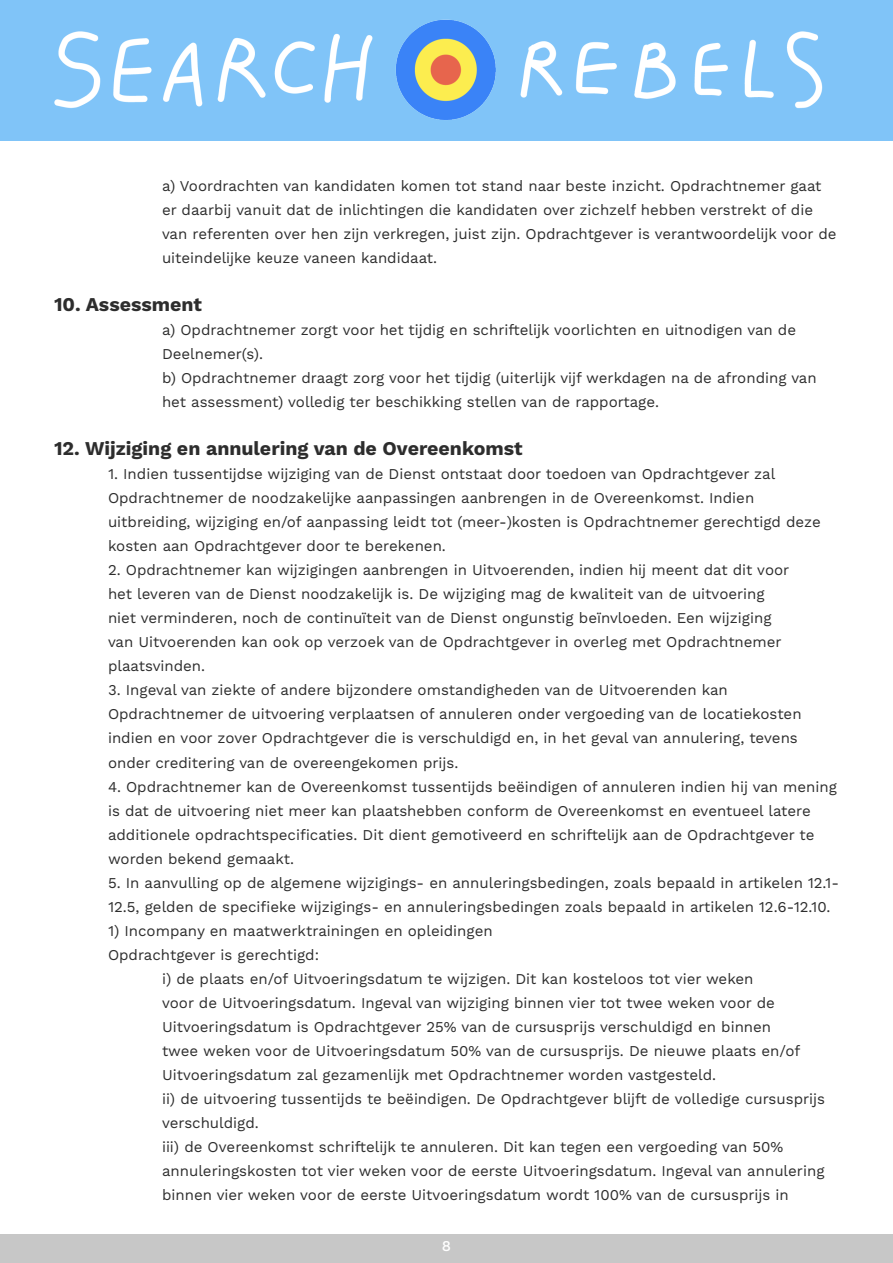
<style>
.page{position:relative;width:893px;height:1263px;background:#fff}
.page>*{position:absolute;margin:0;border:0;box-sizing:border-box;transform-origin:0 0}
.t1{font:700 19.5px "Work Sans";color:#2d2d2d}
.laag_1{font:15px/24px "Work Sans";color:#2d2d2d}
.laag2{font:15px/24px "Work Sans";color:#2d2d2d}
.t2{font:500 15px "Work Sans";color:#fff}
</style>
<div class="page">
<div style="left:0;top:0;width:893px;height:140px;background:#80c4f8"></div>
<div style="left:0;top:1234px;width:893px;height:29px;background:#c7c7c7"></div>
<img style="left:54px;top:19px;width:769px;height:101px">
<p class="laag2" style="left:162px;top:175px;width:676px">a) Voordrachten van kandidaten komen tot stand naar beste inzicht. Opdrachtnemer gaat er daarbij vanuit dat de inlichtingen die kandidaten over zichzelf hebben verstrekt of die van referenten over hen zijn verkregen, juist zijn. Opdrachtgever is verantwoordelijk voor de uiteindelijke keuze vaneen kandidaat.</p>
<p class="t1" style="left:54px;top:293px;width:150px">10. Assessment</p>
<p class="laag2" style="left:162px;top:319px;width:636px">a) Opdrachtnemer zorgt voor het tijdig en schriftelijk voorlichten en uitnodigen van de<br>Deelnemer(s).</p>
<p class="laag2" style="left:162px;top:367px;width:656px">b) Opdrachtnemer draagt zorg voor het tijdig (uiterlijk vijf werkdagen na de afronding van het assessment) volledig ter beschikking stellen van de rapportage.</p>
<p class="t1" style="left:54px;top:437px;width:470px">12. Wijziging en annulering van de Overeenkomst</p>
<p class="laag_1" style="left:108px;top:463px;width:714px">1. Indien tussentijdse wijziging van de Dienst ontstaat door toedoen van Opdrachtgever zal Opdrachtnemer de noodzakelijke aanpassingen aanbrengen in de Overeenkomst. Indien uitbreiding, wijziging en/of aanpassing leidt tot (meer-)kosten is Opdrachtnemer gerechtigd deze kosten aan Opdrachtgever door te berekenen.</p>
<p class="laag_1" style="left:108px;top:559px;width:683px">2. Opdrachtnemer kan wijzigingen aanbrengen in Uitvoerenden, indien hij meent dat dit voor het leveren van de Dienst noodzakelijk is. De wijziging mag de kwaliteit van de uitvoering niet verminderen, noch de continuïteit van de Dienst ongunstig beïnvloeden. Een wijziging van Uitvoerenden kan ook op verzoek van de Opdrachtgever in overleg met Opdrachtnemer plaatsvinden.</p>
<p class="laag_1" style="left:108px;top:679px;width:695px">3. Ingeval van ziekte of andere bijzondere omstandigheden van de Uitvoerenden kan Opdrachtnemer de uitvoering verplaatsen of annuleren onder vergoeding van de locatiekosten indien en voor zover Opdrachtgever die is verschuldigd en, in het geval van annulering, tevens onder creditering van de overeengekomen prijs.</p>
<p class="laag_1" style="left:108px;top:775px;width:731px">4. Opdrachtnemer kan de Overeenkomst tussentijds beëindigen of annuleren indien hij van mening is dat de uitvoering niet meer kan plaatshebben conform de Overeenkomst en eventueel latere additionele opdrachtspecificaties. Dit dient gemotiveerd en schriftelijk aan de Opdrachtgever te worden bekend gemaakt.</p>
<p class="laag_1" style="left:108px;top:871px;width:732px">5. In aanvulling op de algemene wijzigings- en annuleringsbedingen, zoals bepaald in artikelen 12.1-<br>12.5, gelden de specifieke wijzigings- en annuleringsbedingen zoals bepaald in artikelen 12.6-12.10.</p>
<p class="laag_1" style="left:108px;top:919px;width:386px">1) Incompany en maatwerktrainingen en opleidingen</p>
<p class="laag_1" style="left:108px;top:943px;width:213px">Opdrachtgever is gerechtigd:</p>
<p class="laag2" style="left:162px;top:967px;width:640px">i) de plaats en/of Uitvoeringsdatum te wijzigen. Dit kan kosteloos tot vier weken<br>voor de Uitvoeringsdatum. Ingeval van wijziging binnen vier tot twee weken voor de Uitvoeringsdatum is Opdrachtgever 25% van de cursusprijs verschuldigd en binnen twee weken voor de Uitvoeringsdatum 50% van de cursusprijs. De nieuwe plaats en/of Uitvoeringsdatum zal gezamenlijk met Opdrachtnemer worden vastgesteld.</p>
<p class="laag2" style="left:162px;top:1087px;width:665px">ii) de uitvoering tussentijds te beëindigen. De Opdrachtgever blijft de volledige cursusprijs verschuldigd.</p>
<p class="laag2" style="left:162px;top:1135px;width:664px">iii) de Overeenkomst schriftelijk te annuleren. Dit kan tegen een vergoeding van 50% annuleringskosten tot vier weken voor de eerste Uitvoeringsdatum. Ingeval van annulering binnen vier weken voor de eerste Uitvoeringsdatum wordt 100% van de cursusprijs in</p>
<p class="t2" style="left:442px;top:1237px;width:11px">8</p>
</div>
